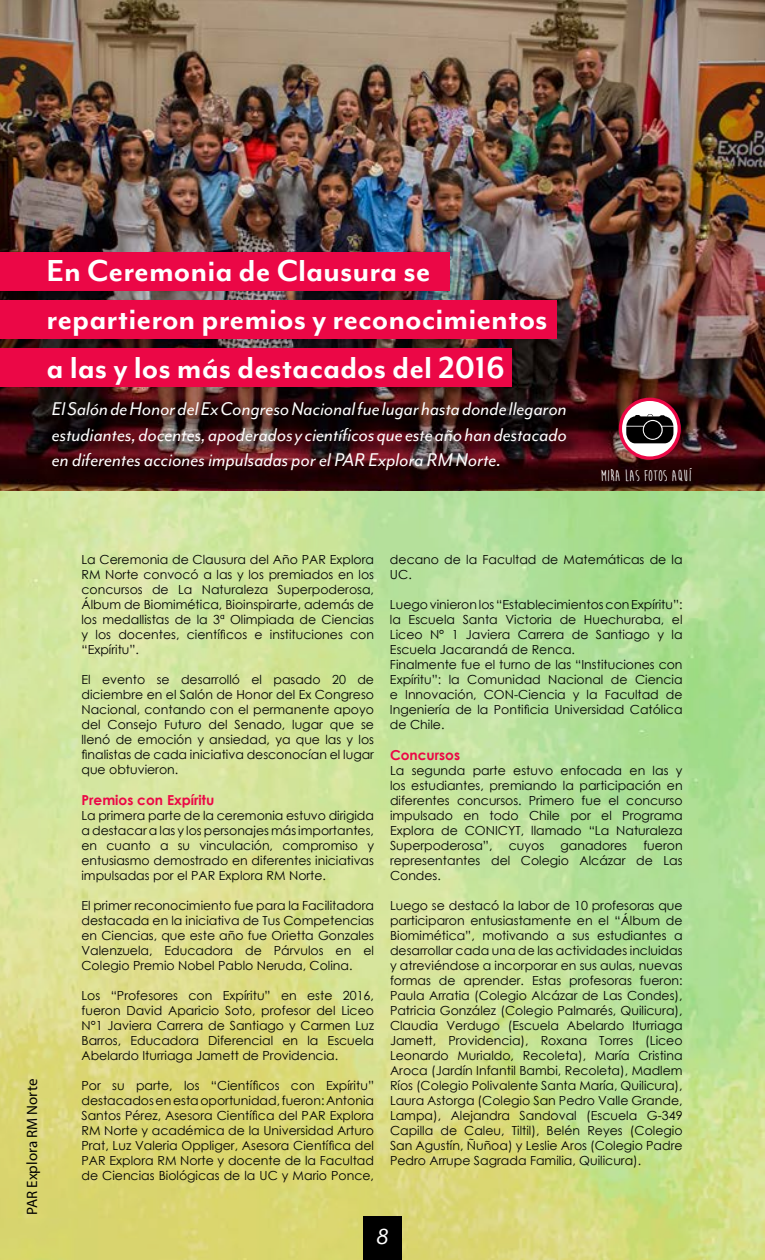
<style>
.page{position:relative;width:765px;height:1260px;background:#fff}
.page>*{position:absolute;margin:0;border:0;box-sizing:border-box;transform-origin:0 0}
.t1{font:700 35px/48.8px "Mr Eaves Mod OT";color:#fff}
.t2{font:italic 25px "Mr Eaves Mod OT";color:#fff}
.t3{font:italic 21.25px/25.5px "Mr Eaves Mod OT";color:#fff;text-align:justify}
.t4{font:700 16.25px "Moon Flower";color:#fff}
.t5{font:15px "Myriad Pro";color:#000}
.t6{font:700 13.75px "Century Gothic";color:#eb0746}
.t7{font:12.5px/15px "Century Gothic";color:#000;text-align:justify}
</style>
<div class="page">
<img style="left:0;top:491px;width:765px;height:769px">
<img style="left:0;top:0;width:765px;height:491px">
<div style="left:0;top:252px;width:449px;height:39px;background:#eb0746"></div>
<div style="left:0;top:300px;width:557px;height:39px;background:#eb0746"></div>
<div style="left:0;top:348px;width:512px;height:38px;background:#eb0746"></div>
<div style="left:54px;top:405px;width:528px;height:80px;background:#000;opacity:.75"></div>
<svg style="left:620px;top:399px;width:59px;height:59px"></svg>
<div style="left:619px;top:398px;width:62px;height:62px;border:3px solid #eb0746;border-radius:50%"></div>
<svg style="left:626px;top:414px;width:47px;height:29px"></svg>
<div style="left:363px;top:1216px;width:39px;height:44px;background:#000"></div>
<h1 class="t1" style="left:47px;top:245px;width:503px">En Ceremonia de Clausura se repartieron premios y reconocimientos a las y los más destacados del 2016</h1>
<h3 class="t3" style="left:52px;top:396px;width:517px">El Salón de Honor del Ex Congreso Nacional fue lugar hasta donde llegaron estudiantes, docentes, apoderados y científicos que este año han destacado en diferentes acciones impulsadas por el PAR Explora RM Norte.</h3>
<h3 class="t4" style="left:601px;top:467px;width:92px">MIRA LAS FOTOS AQUÍ</h3>
<p class="t5" style="left:23px;top:1215px;width:138px;rotate:-90deg">PAR Explora RM Norte</p>
<p class="t7" style="left:81px;top:552px;width:294px">La Ceremonia de Clausura del Año PAR Explora RM Norte convocó a las y los premiados en los concursos de La Naturaleza Superpoderosa, Álbum de Biomimética, Bioinspirarte, además de los medallistas de la 3ª Olimpiada de Ciencias y los docentes, científicos e instituciones con “Expíritu”.</p>
<p class="t7" style="left:81px;top:672px;width:294px">El evento se desarrolló el pasado 20 de diciembre en el Salón de Honor del Ex Congreso Nacional, contando con el permanente apoyo del Consejo Futuro del Senado, lugar que se llenó de emoción y ansiedad, ya que las y los finalistas de cada iniciativa desconocían el lugar que obtuvieron.</p>
<p class="t6" style="left:81px;top:790px;width:134px">Premios con Expíritu</p>
<p class="t7" style="left:81px;top:808px;width:294px">La primera parte de la ceremonia estuvo dirigida a destacar a las y los personajes más importantes, en cuanto a su vinculación, compromiso y entusiasmo demostrado en diferentes iniciativas impulsadas por el PAR Explora RM Norte.</p>
<p class="t7" style="left:81px;top:898px;width:294px">El primer reconocimiento fue para la Facilitadora destacada en la iniciativa de Tus Competencias en Ciencias, que este año fue Orietta Gonzales Valenzuela, Educadora de Párvulos en el Colegio Premio Nobel Pablo Neruda, Colina.</p>
<p class="t7" style="left:81px;top:988px;width:294px">Los “Profesores con Expíritu” en este 2016, fueron David Aparicio Soto, profesor del Liceo N°1 Javiera Carrera de Santiago y Carmen Luz Barros, Educadora Diferencial en la Escuela Abelardo Iturriaga Jamett de Providencia.</p>
<p class="t7" style="left:81px;top:1078px;width:294px">Por su parte, los “Científicos con Expíritu” destacados en esta oportunidad, fueron: Antonia Santos Pérez, Asesora Científica del PAR Explora RM Norte y académica de la Universidad Arturo Prat, Luz Valeria Oppliger, Asesora Científica del PAR Explora RM Norte y docente de la Facultad de Ciencias Biológicas de la UC y Mario Ponce,</p>
<p class="t7" style="left:390px;top:552px;width:294px">decano de la Facultad de Matemáticas de la<br>UC.</p>
<p class="t7" style="left:390px;top:597px;width:294px;text-align:left">Luego vinieron los “Establecimientos con Expíritu”: la Escuela Santa Victoria de Huechuraba, el Liceo N° 1 Javiera Carrera de Santiago y la Escuela Jacarandá de Renca.<br>Finalmente fue el turno de las “Instituciones con Expíritu”: la Comunidad Nacional de Ciencia e Innovación, CON-Ciencia y la Facultad de Ingeniería de la Pontificia Universidad Católica de Chile.</p>
<p class="t6" style="left:390px;top:745px;width:72px">Concursos</p>
<p class="t7" style="left:390px;top:763px;width:294px">La segunda parte estuvo enfocada en las y los estudiantes, premiando la participación en diferentes concursos. Primero fue el concurso impulsado en todo Chile por el Programa Explora de CONICYT, llamado “La Naturaleza Superpoderosa”,</p>
<p class="t7" style="left:390px;top:838px;width:294px;text-indent:253px">fueron representantes del Colegio Alcázar de Las Condes.</p>
<p class="t7" style="left:390px;top:898px;width:294px">Luego se destacó la labor de 10 profesoras que participaron entusiastamente en el “Álbum de Biomimética”, motivando a sus estudiantes a desarrollar cada una de las actividades incluidas y atreviéndose a incorporar en sus aulas, nuevas formas de aprender. Estas profesoras fueron:<br>Paula Arratia (Colegio Alcázar de Las Condes), Patricia González (Colegio Palmarés, Quilicura), Claudia Verdugo (Escuela Abelardo Iturriaga Jamett, Providencia), Roxana Torres (Liceo Leonardo Murialdo, Recoleta), María Cristina Aroca (Jardín Infantil Bambi, Recoleta), Madlem Ríos (Colegio Polivalente Santa María, Quilicura), Laura Astorga (Colegio San Pedro Valle Grande, Lampa), Alejandra Sandoval (Escuela G-349<br>Capilla de Caleu, Tiltil), Belén Reyes (Colegio San Agustín, Ñuñoa) y Leslie Aros (Colegio Padre Pedro Arrupe Sagrada Familia, Quilicura).</p>
<p class="t7" style="left:509px;top:838px;width:37px">cuyos</p>
<p class="t7" style="left:561px;top:838px;width:68px">ganadores</p>
<h2 class="t2" style="left:376px;top:1223px;width:14px">8</h2>
</div>
